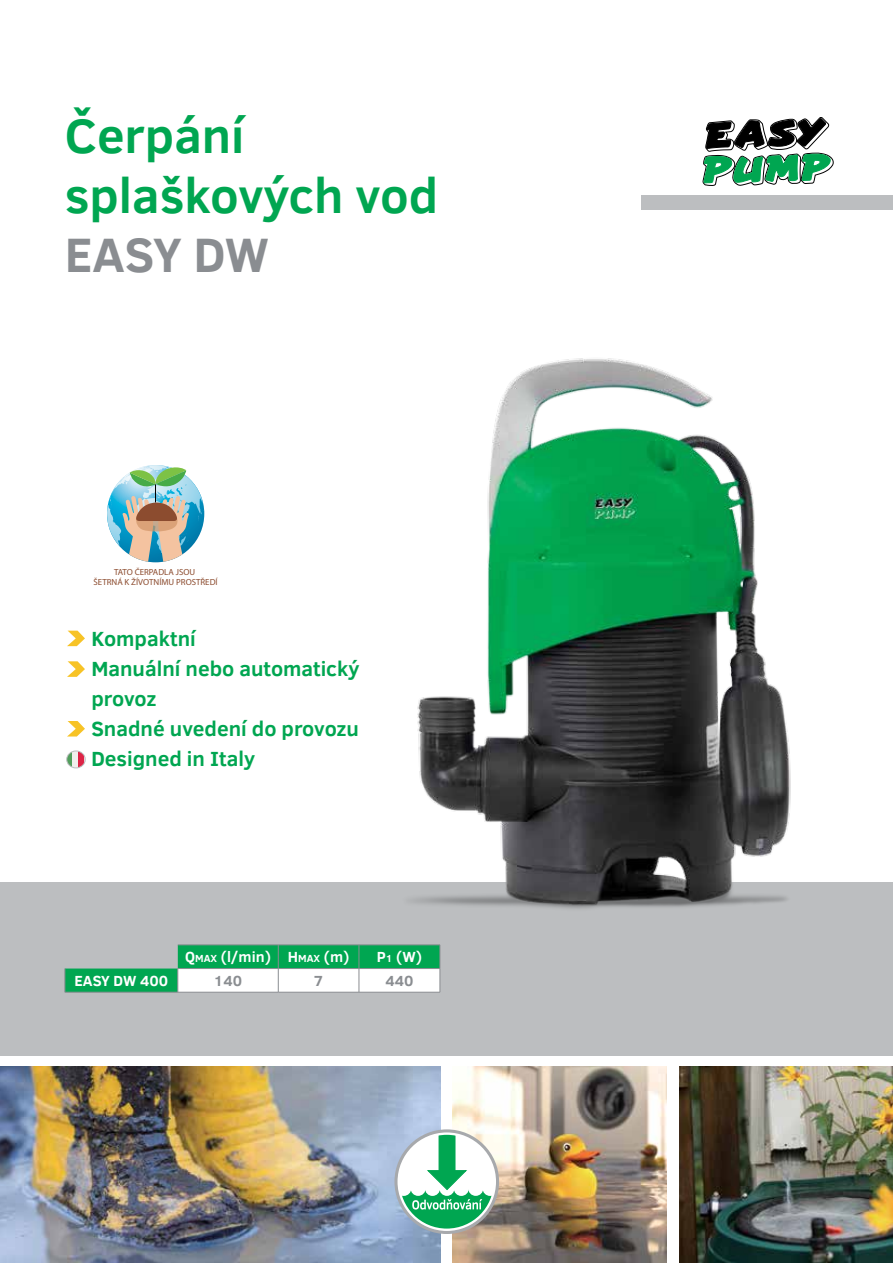
<style>
.page{position:relative;width:893px;height:1263px;background:#fff}
.page>*{position:absolute;margin:0;border:0;box-sizing:border-box;transform-origin:0 0}
.t1{font:700 49.5px/59.4px "Clear Sans";color:#00a651}
.t2{font:700 49.5px "Clear Sans";letter-spacing:-.005em;color:#8a8d91}
.t3{font:700 21px/30px "Clear Sans";color:#00a651}
.t4{font:700 15px "Clear Sans";color:#fff}
.t5{font:700 15px "Clear Sans";color:#8a8d91}
.t6{font:8.85px/10.6px "Avenir";color:#8c4c2f;text-align:center}
.s1{font-size:10.5px}
</style>
<div class="page">
<div style="left:0;top:882px;width:893px;height:173px;background:#bcbec0"></div>
<svg style="left:67px;top:631px;width:18px;height:15px"></svg>
<svg style="left:67px;top:661px;width:18px;height:16px"></svg>
<svg style="left:67px;top:721px;width:18px;height:15px"></svg>
<div style="left:70px;top:751px;width:10px;height:17px;background:#f1efed"></div>
<svg style="left:78px;top:752px;width:6px;height:16px"></svg>
<svg style="left:68px;top:752px;width:4px;height:16px"></svg>
<div style="left:66px;top:750px;width:20px;height:18px;border:1px solid #bcbec0;border-radius:50%"></div>
<img style="left:396px;top:358px;width:395px;height:587px">
<img style="left:452px;top:1067px;width:214px;height:196px">
<img style="left:679px;top:1067px;width:214px;height:196px">
<img style="left:0;top:1067px;width:440px;height:196px">
<hr style="left:178px;top:992px;width:100px;height:1px;background:#8a8d91">
<hr style="left:278px;top:992px;width:81px;height:1px;background:#8a8d91">
<hr style="left:359px;top:992px;width:81px;height:1px;background:#8a8d91">
<svg style="left:65px;top:945px;width:376px;height:47px;background:#76c69e"></svg>
<hr style="left:65px;top:992px;width:113px;height:1px;background:#8a8d91">
<svg style="left:107px;top:465px;width:97px;height:97px"></svg>
<img style="left:122px;top:465px;width:68px;height:97px">
<div style="left:642px;top:196px;width:251px;height:14px;background:#bcbec0"></div>
<svg style="left:703px;top:117px;width:131px;height:69px"></svg>
<div style="left:394px;top:1129px;width:105px;height:105px;border:3px solid #a7a9ac;border-radius:50%"></div>
<svg style="left:398px;top:1133px;width:97px;height:97px"></svg>
<h1 class="t1" style="left:65px;top:104px;width:375px">Čerpání splaškových vod</h1>
<h1 class="t2" style="left:65px;top:219px;width:206px">EASY DW</h1>
<p class="t6" style="left:93px;top:566px;width:126px">TATO ČERPADLA JSOU<br>ŠETRNÁ K ŽÍVOTNÍMU PROSTŘEDÍ</p>
<p class="t3" style="left:91px;top:623px;width:270px">Kompaktní<br>Manuální nebo automatický provoz<br>Snadné uvedení do provozu<br>Designed in Italy</p>
<p class="t4" style="left:185px;top:946px;width:166px">Q<span class="s1">MAX</span> (l/min) H<span class="s1">MAX</span> (m)</p>
<p class="t4" style="left:377px;top:946px;width:47px">P<span class="s1">1</span> (W)</p>
<p class="t4" style="left:74px;top:970px;width:95px">EASY DW 400</p>
<p class="t5" style="left:214px;top:970px;width:30px">140</p>
<p class="t5" style="left:314px;top:970px;width:11px">7</p>
<p class="t5" style="left:385px;top:970px;width:30px">440</p>
</div>
